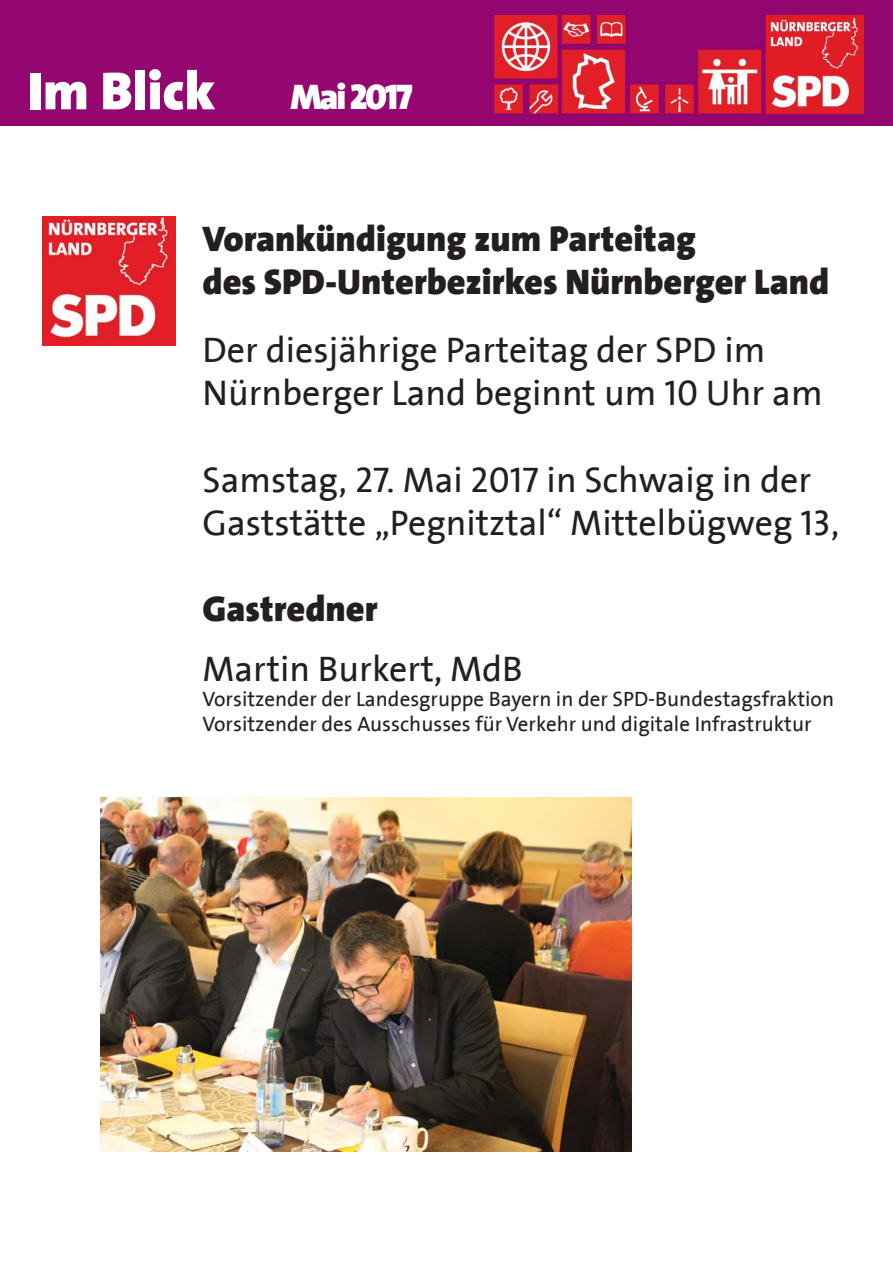
<style>
.page{position:relative;width:893px;height:1263px;background:#fff}
.page>*{position:absolute;margin:0;border:0;box-sizing:border-box;transform-origin:0 0}
.t1{font:900 54px "SPD The Sans";color:#fff}
.t2{font:36px/43.2px "SPD2002 The Sans";color:#231f20}
.t3{font:900 36px/43.2px "SPD The Sans";color:#231f20}
.t4{font:900 36px "SPD The Sans";letter-spacing:-.06em;color:#fff}
.t5{font:21px/25.2px "SPD2002 The Sans";color:#231f20}
</style>
<div class="page">
<div style="left:0;top:0;width:893px;height:126px;background:#920670"></div>
<img style="left:492px;top:13px;width:378px;height:104px">
<img style="left:43px;top:217px;width:132px;height:129px">
<img style="left:100px;top:798px;width:531px;height:354px">
<h1 class="t1" style="left:28px;top:56px;width:189px">Im Blick</h1>
<p class="t4" style="left:290px;top:74px;width:124px">Mai 2017</p>
<p class="t3" style="left:203px;top:217px;width:628px">Vorankündigung zum Parteitag<br>des SPD-Unterbezirkes Nürnberger Land</p>
<p class="t2" style="left:203px;top:330px;width:622px">Der diesjährige Parteitag der SPD im<br>Nürnberger Land beginnt um 10 Uhr am</p>
<p class="t2" style="left:203px;top:459px;width:638px">Samstag, 27. Mai 2017 in Schwaig in der<br>Gaststätte „Pegnitztal“ Mittelbügweg 13,</p>
<p class="t3" style="left:203px;top:588px;width:176px">Gastredner</p>
<p class="t2" style="left:203px;top:648px;width:322px">Martin Burkert, MdB</p>
<p class="t5" style="left:203px;top:687px;width:633px">Vorsitzender der Landesgruppe Bayern in der SPD-Bundestagsfraktion<br>Vorsitzender des Ausschusses für Verkehr und digitale Infrastruktur</p>
</div>
